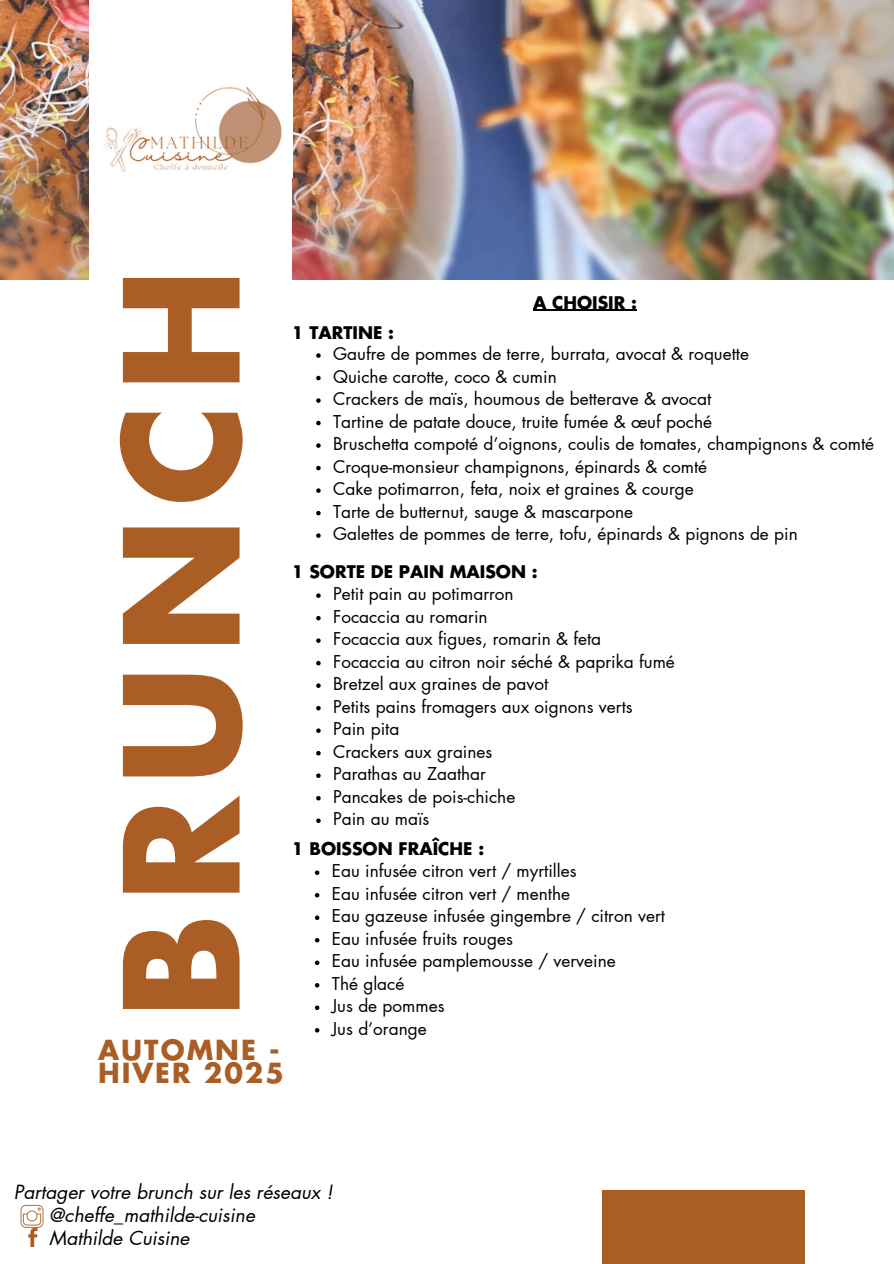
<style>
.page{position:relative;width:894px;height:1264px;background:#fff}
.page>*{position:absolute;margin:0;border:0;box-sizing:border-box;transform-origin:0 0}
.t1{font:700 154.65px "Futura LT Pro";letter-spacing:.075em;color:#aa5e26}
.t2{font:700 27px/23.7px "Futura LT Pro";letter-spacing:.075em;color:#aa5e26}
.t3{font:italic 19.05px/22.5px "Futura LT Pro";color:#000}
.t4{font:17.25px "Futura LT Pro";color:#000}
.t5{font:700 16.95px "Futura LT Pro";color:#000}
</style>
<div class="page">
<img style="left:0;top:0;width:893px;height:279px">
<div style="left:89px;top:0;width:203px;height:377px;background:#fff"></div>
<div style="left:601px;top:1190px;width:203px;height:73px;background:#aa5e26"></div>
<img style="left:103px;top:87px;width:179px;height:85px">
<svg style="left:21px;top:1204px;width:22px;height:42px"></svg>
<svg style="left:316px;top:353px;width:4px;height:5px"></svg>
<svg style="left:316px;top:376px;width:4px;height:4px"></svg>
<svg style="left:316px;top:398px;width:4px;height:5px"></svg>
<svg style="left:316px;top:421px;width:4px;height:4px"></svg>
<svg style="left:316px;top:443px;width:4px;height:5px"></svg>
<svg style="left:316px;top:466px;width:4px;height:4px"></svg>
<svg style="left:316px;top:488px;width:4px;height:5px"></svg>
<svg style="left:316px;top:511px;width:4px;height:4px"></svg>
<svg style="left:316px;top:533px;width:4px;height:5px"></svg>
<svg style="left:316px;top:593px;width:4px;height:5px"></svg>
<svg style="left:316px;top:616px;width:4px;height:4px"></svg>
<svg style="left:316px;top:638px;width:4px;height:5px"></svg>
<svg style="left:316px;top:661px;width:4px;height:4px"></svg>
<svg style="left:316px;top:683px;width:4px;height:5px"></svg>
<svg style="left:316px;top:706px;width:4px;height:4px"></svg>
<svg style="left:316px;top:728px;width:4px;height:5px"></svg>
<svg style="left:316px;top:751px;width:4px;height:4px"></svg>
<svg style="left:316px;top:773px;width:4px;height:5px"></svg>
<svg style="left:316px;top:796px;width:4px;height:4px"></svg>
<svg style="left:316px;top:818px;width:4px;height:5px"></svg>
<svg style="left:315px;top:870px;width:4px;height:5px"></svg>
<svg style="left:315px;top:893px;width:4px;height:4px"></svg>
<svg style="left:315px;top:915px;width:4px;height:5px"></svg>
<svg style="left:315px;top:938px;width:4px;height:4px"></svg>
<svg style="left:315px;top:960px;width:4px;height:5px"></svg>
<svg style="left:315px;top:983px;width:4px;height:4px"></svg>
<svg style="left:315px;top:1005px;width:4px;height:5px"></svg>
<svg style="left:315px;top:1028px;width:4px;height:4px"></svg>
<hr style="left:533px;top:310px;width:104px;height:1px;background:#000">
<h1 class="t1" style="left:112px;top:1018px;width:752px;rotate:-90deg">BRUNCH</h1>
<h3 class="t2" style="left:98px;top:1039px;width:187px">AUTOMNE -<br>HIVER 2025</h3>
<p class="t5" style="left:292px;top:325px;width:104px">1 TARTINE :</p>
<p class="t5" style="left:533px;top:295px;width:105px">A CHOISIR :</p>
<p class="t4" style="left:333px;top:346px;width:417px">Gaufre de pommes de terre, burrata, avocat &amp; roquette</p>
<p class="t4" style="left:333px;top:368px;width:225px">Quiche carotte, coco &amp; cumin</p>
<p class="t4" style="left:333px;top:391px;width:379px">Crackers de maïs, houmous de betterave &amp; avocat</p>
<p class="t4" style="left:333px;top:413px;width:380px">Tartine de patate douce, truite fumée &amp; œuf poché</p>
<p class="t4" style="left:333px;top:436px;width:542px">Bruschetta compoté d’oignons, coulis de tomates, champignons &amp; comté</p>
<p class="t4" style="left:333px;top:458px;width:375px">Croque-monsieur champignons, épinards &amp; comté</p>
<p class="t4" style="left:333px;top:481px;width:362px">Cake potimarron, feta, noix et graines &amp; courge</p>
<p class="t4" style="left:333px;top:503px;width:301px">Tarte de butternut, sauge &amp; mascarpone</p>
<p class="t4" style="left:333px;top:526px;width:466px">Galettes de pommes de terre, tofu, épinards &amp; pignons de pin</p>
<p class="t5" style="left:292px;top:563px;width:247px">1 SORTE DE PAIN MAISON :</p>
<p class="t4" style="left:333px;top:586px;width:182px">Petit pain au potimarron</p>
<p class="t4" style="left:333px;top:608px;width:156px">Focaccia au romarin</p>
<p class="t4" style="left:333px;top:631px;width:269px">Focaccia aux figues, romarin &amp; feta</p>
<p class="t4" style="left:333px;top:653px;width:343px">Focaccia au citron noir séché &amp; paprika fumé</p>
<p class="t4" style="left:333px;top:676px;width:216px">Bretzel aux graines de pavot</p>
<p class="t4" style="left:333px;top:698px;width:301px">Petits pains fromagers aux oignons verts</p>
<p class="t4" style="left:333px;top:721px;width:68px">Pain pita</p>
<p class="t4" style="left:333px;top:743px;width:161px">Crackers aux graines</p>
<p class="t4" style="left:333px;top:766px;width:154px">Parathas au Zaathar</p>
<p class="t4" style="left:333px;top:788px;width:184px">Pancakes de pois-chiche</p>
<p class="t4" style="left:333px;top:811px;width:98px">Pain au maïs</p>
<p class="t4" style="left:332px;top:863px;width:246px">Eau infusée citron vert / myrtilles</p>
<p class="t4" style="left:332px;top:885px;width:240px">Eau infusée citron vert / menthe</p>
<p class="t4" style="left:332px;top:908px;width:334px">Eau gazeuse infusée gingembre / citron vert</p>
<p class="t4" style="left:332px;top:930px;width:182px">Eau infusée fruits rouges</p>
<p class="t4" style="left:332px;top:953px;width:285px">Eau infusée pamplemousse / verveine</p>
<p class="t4" style="left:332px;top:975px;width:74px">Thé glacé</p>
<p class="t4" style="left:332px;top:998px;width:114px">Jus de pommes</p>
<p class="t4" style="left:332px;top:1020px;width:96px">Jus d’orange</p>
<p class="t5" style="left:292px;top:841px;width:194px">1 BOISSON FRAÎCHE :</p>
<p class="t3" style="left:49px;top:1181px;width:285px;text-indent:-35px">Partager votre brunch sur les réseaux ! @cheffe_mathilde-cuisine</p>
<h2 class="t3" style="left:49px;top:1226px;width:142px">Mathilde Cuisine</h2>
</div>
